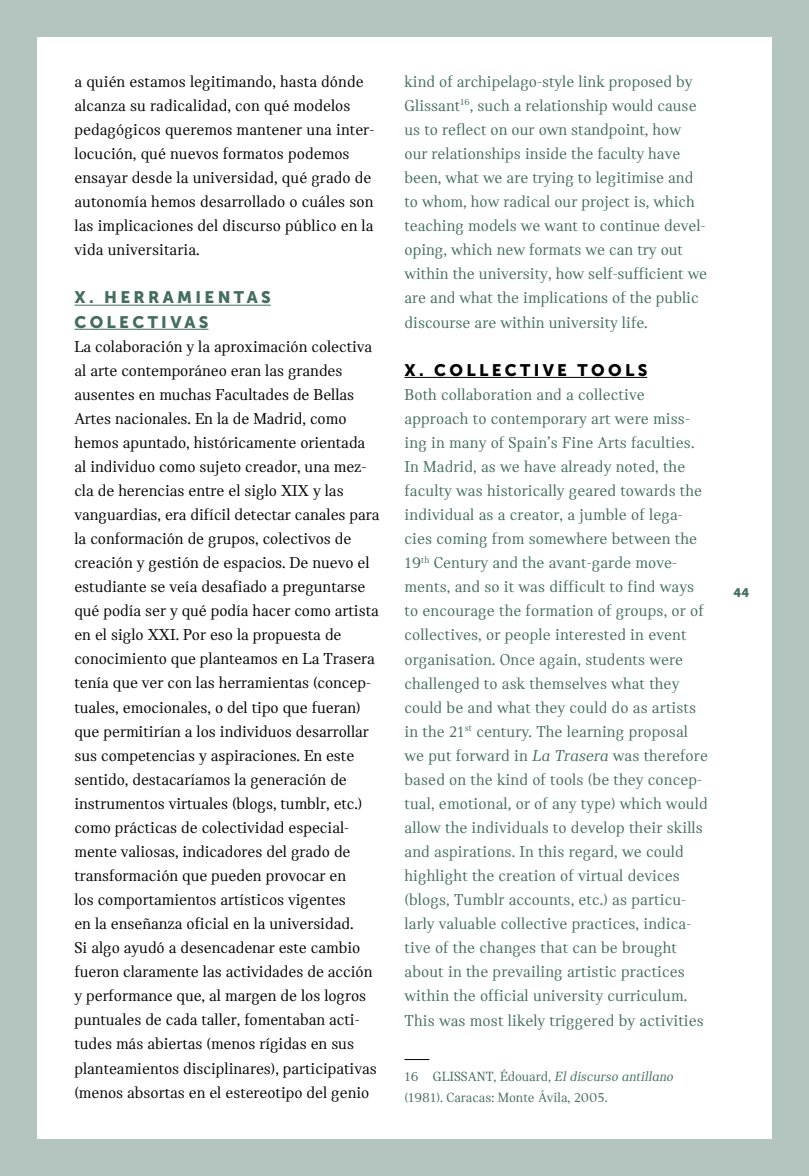
<style>
.page{position:relative;width:809px;height:1176px;background:#b4c5bf}
.page>*{position:absolute;margin:0;border:0;box-sizing:border-box;transform-origin:0 0}
.t1{font:16.62px/24px "Catalog";letter-spacing:-.005em;color:#000}
.t2{font:16.62px/24px "Catalog";letter-spacing:.005em;color:#446d60}
.t3{font:16.62px/24px "Museo Sans 900";letter-spacing:.2em;color:#446d60}
.t4{font:16.62px "Museo Sans 900";letter-spacing:.2em;color:#000}
.t5{font:14px/21px "Catalog";color:#446d60}
.t6{font:12.25px "Museo Sans 900";color:#446d60}
.s1{font-style:italic}
</style>
<div class="page">
<div style="left:37px;top:37px;width:734px;height:1101px;background:#fff"></div>
<hr style="left:74px;top:305px;width:197px;height:1px;background:#446d60">
<hr style="left:74px;top:329px;width:134px;height:1px;background:#446d60">
<hr style="left:404px;top:377px;width:243px;height:1px;background:#000">
<svg style="left:404px;top:1059px;width:25px;height:1px"></svg>
<p class="t1" style="left:74px;top:69px;width:301px">a quién estamos legitimando, hasta dónde alcanza su radicalidad, con qué modelos pedagógicos queremos mantener una inter&shy;locución, qué nuevos formatos podemos ensayar desde la universidad, qué grado de autonomía hemos desarrollado o cuáles son las implicaciones del discurso público en la vida universitaria.</p>
<p class="t3" style="left:74px;top:286px;width:198px">X. HERRAMIENTAS<br>COLECTIVAS</p>
<p class="t1" style="left:74px;top:334px;width:307px">La colaboración y la aproximación colectiva al arte contemporáneo eran las grandes ausentes en muchas Facultades de Bellas Artes nacionales. En la de Madrid, como hemos apuntado, históricamente orientada al individuo como sujeto creador, una mez&shy;cla de herencias entre el siglo XIX y las vanguardias, era difícil detectar canales para la conformación de grupos, colectivos de creación y gestión de espacios. De nuevo el estudiante se veía desafiado a preguntarse qué podía ser y qué podía hacer como artista en el siglo XXI. Por eso la propuesta de conocimiento que planteamos en La Trasera tenía que ver con las herramientas (concep&shy;tuales, emocionales, o del tipo que fueran) que permitirían a los individuos desarrollar sus competencias y aspiraciones. En este sentido, destacaríamos la generación de instrumentos virtuales (blogs, tumblr, etc.) como prácticas de colectividad especial&shy;mente valiosas, indicadores del grado de transformación que pueden provocar en<br>los comportamientos artísticos vigentes<br>en la enseñanza oficial en la universidad.<br>Si algo ayudó a desencadenar este cambio fueron claramente las actividades de acción y performance que, al margen de los logros puntuales de cada taller, fomentaban acti&shy;tudes más abiertas (menos rígidas en sus planteamientos disciplinares), participativas (menos absortas en el estereotipo del genio</p>
<p class="t2" style="left:404px;top:69px;width:304px">kind of archipelago-style link proposed by Glissant<sup>16</sup>, such a relationship would cause us to reflect on our own standpoint, how our relationships inside the faculty have been, what we are trying to legitimise and to whom, how radical our project is, which teaching models we want to continue devel&shy;oping, which new formats we can try out within the university, how self-sufficient we are and what the implications of the public discourse are within university life.</p>
<p class="t4" style="left:404px;top:360px;width:244px">X. COLLECTIVE TOOLS</p>
<p class="t2" style="left:404px;top:382px;width:305px">Both collaboration and a collective approach to contemporary art were miss&shy;ing in many of Spain’s Fine Arts faculties.<br>In Madrid, as we have already noted, the faculty was historically geared towards the individual as a creator, a jumble of lega&shy;cies coming from somewhere between the 19<sup>th</sup> Century and the avant-garde move&shy;ments, and so it was difficult to find ways to encourage the formation of groups, or of collectives, or people interested in event organisation. Once again, students were challenged to ask themselves what they could be and what they could do as artists in the 21<sup>st</sup> century. The learning proposal we put forward in <span class="s1">La Trasera</span> was therefore based on the kind of tools (be they concep&shy;tual, emotional, or of any type) which would allow the individuals to develop their skills and aspirations. In this regard, we could highlight the creation of virtual devices (blogs, Tumblr accounts, etc.) as particu&shy;larly valuable collective practices, indica&shy;tive of the changes that can be brought about in the prevailing artistic practices within the official university curriculum.<br>This was most likely triggered by activities</p>
<p class="t5" style="left:404px;top:1065px;width:270px">16 GLISSANT, Édouard, <span class="s1">El discurso antillano </span>(1981). Caracas: Monte Ávila, 2005.</p>
<p class="t6" style="left:733px;top:586px;width:17px">44</p>
</div>
